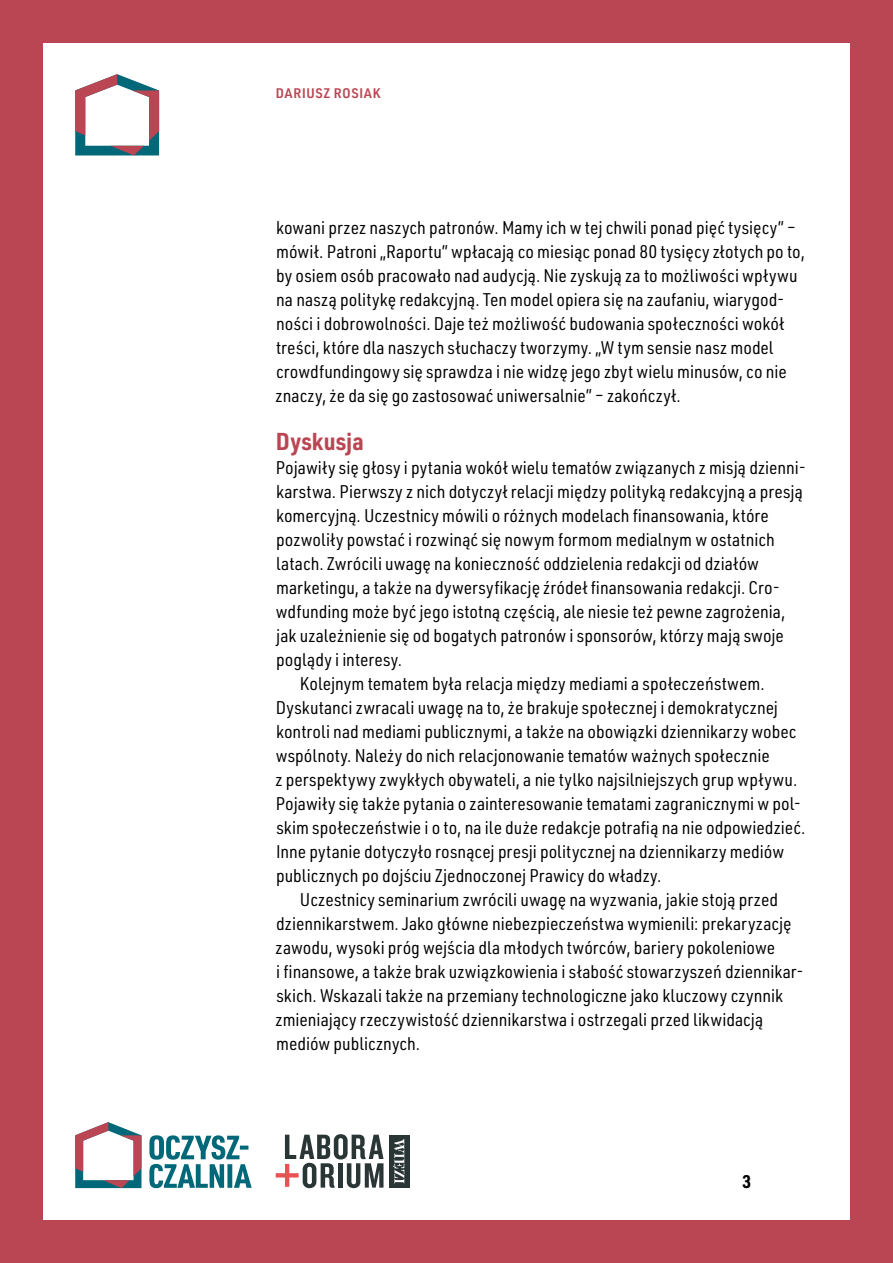
<style>
.page{position:relative;width:893px;height:1263px;background:#fff}
.page>*{position:absolute;margin:0;border:0;box-sizing:border-box;transform-origin:0 0}
.t1{font:700 24px "URWDIN Semi Cond";color:#ba4653}
.t2{font:18px/24px "URWDIN Semi Cond";color:#000}
.t3{font:500 18px "URWDIN Semi Cond";letter-spacing:.025em;color:#ba4653}
.t4{font:700 18px "URWDIN Semi Cond";color:#000}
</style>
<div class="page">
<div style="left:0;top:0;width:43px;height:1263px;background:#ba4653"></div>
<div style="left:850px;top:0;width:43px;height:1263px;background:#ba4653"></div>
<div style="left:0;top:1220px;width:893px;height:43px;background:#ba4653"></div>
<div style="left:0;top:0;width:893px;height:43px;background:#ba4653"></div>
<svg style="left:75px;top:74px;width:84px;height:81px"></svg>
<svg style="left:75px;top:1122px;width:66px;height:66px"></svg>
<svg style="left:149px;top:1135px;width:103px;height:53px"></svg>
<div style="left:389px;top:1135px;width:20px;height:52px;background:#2a3536"></div>
<svg style="left:393px;top:1139px;width:11px;height:44px"></svg>
<svg style="left:276px;top:1134px;width:108px;height:54px"></svg>
<p class="t3" style="left:276px;top:80px;width:106px">Dariusz Rosiak</p>
<p class="t2" style="left:276px;top:215px;width:531px">kowani przez naszych patronów. Mamy ich w tej chwili ponad pięć tysięcy” – mówił. Patroni „Raportu” wpłacają co miesiąc ponad 80 tysięcy złotych po to, by osiem osób pracowało nad audycją. Nie zyskują za to możliwości wpływu na naszą politykę redakcyjną. Ten model opiera się na zaufaniu, wiarygod‑ ności i dobrowolności. Daje też możliwość budowania społeczności wokół treści, które dla naszych słuchaczy tworzymy. „W tym sensie nasz model crowdfundingowy się sprawdza i nie widzę jego zbyt wielu minusów, co nie znaczy, że da się go zastosować uniwersalnie” – zakończył.</p>
<h1 class="t1" style="left:276px;top:425px;width:89px">Dyskusja</h1>
<p class="t2" style="left:276px;top:455px;width:531px">Pojawiły się głosy i pytania wokół wielu tematów związanych z misją dzienni‑</p>
<p class="t2" style="left:276px;top:479px;width:528px">karstwa. Pierwszy z nich dotyczył relacji między polityką redakcyjną a presją</p>
<p class="t2" style="left:276px;top:503px;width:494px">komercyjną. Uczestnicy mówili o różnych modelach finansowania, które</p>
<p class="t2" style="left:276px;top:527px;width:500px">pozwoliły powstać i rozwinąć się nowym formom medialnym w ostatnich</p>
<p class="t2" style="left:276px;top:551px;width:484px">latach. Zwrócili uwagę na konieczność oddzielenia redakcji od działów</p>
<p class="t2" style="left:276px;top:575px;width:505px">marketingu, a także na dywersyfikację źródeł finansowania redakcji. Cro‑</p>
<p class="t2" style="left:276px;top:599px;width:511px">wdfunding może być jego istotną częścią, ale niesie też pewne zagrożenia,</p>
<p class="t2" style="left:276px;top:623px;width:509px">jak uzależnienie się od bogatych patronów i sponsorów, którzy mają swoje</p>
<p class="t2" style="left:276px;top:647px;width:127px">poglądy i interesy.</p>
<p class="t2" style="left:300px;top:671px;width:466px">Kolejnym tematem była relacja między mediami a społeczeństwem.</p>
<p class="t2" style="left:276px;top:695px;width:504px">Dyskutanci zwracali uwagę na to, że brakuje społecznej i demokratycznej</p>
<p class="t2" style="left:276px;top:719px;width:522px">kontroli nad mediami publicznymi, a także na obowiązki dziennikarzy wobec</p>
<p class="t2" style="left:276px;top:743px;width:495px">wspólnoty. Należy do nich relacjonowanie tematów ważnych społecznie</p>
<p class="t2" style="left:276px;top:767px;width:523px">z perspektywy zwykłych obywateli, a nie tylko najsilniejszych grup wpływu.</p>
<p class="t2" style="left:276px;top:791px;width:527px">Pojawiły się także pytania o zainteresowanie tematami zagranicznymi w pol‑</p>
<p class="t2" style="left:276px;top:815px;width:531px">skim społeczeństwie i o to, na ile duże redakcje potrafią na nie odpowiedzieć.</p>
<p class="t2" style="left:276px;top:839px;width:510px">Inne pytanie dotyczyło rosnącej presji politycznej na dziennikarzy mediów</p>
<p class="t2" style="left:276px;top:863px;width:387px">publicznych po dojściu Zjednoczonej Prawicy do władzy.</p>
<p class="t2" style="left:300px;top:887px;width:480px">Uczestnicy seminarium zwrócili uwagę na wyzwania, jakie stoją przed</p>
<p class="t2" style="left:276px;top:911px;width:517px">dziennikarstwem. Jako główne niebezpieczeństwa wymienili: prekaryzację</p>
<p class="t2" style="left:276px;top:935px;width:501px">zawodu, wysoki próg wejścia dla młodych twórców, bariery pokoleniowe</p>
<p class="t2" style="left:276px;top:959px;width:529px">i finansowe, a także brak uzwiązkowienia i słabość stowarzyszeń dziennikar‑</p>
<p class="t2" style="left:276px;top:983px;width:508px">skich. Wskazali także na przemiany technologiczne jako kluczowy czynnik</p>
<p class="t2" style="left:276px;top:1007px;width:489px">zmieniający rzeczywistość dziennikarstwa i ostrzegali przed likwidacją</p>
<p class="t2" style="left:276px;top:1031px;width:146px">mediów publicznych.</p>
<p class="t4" style="left:743px;top:1169px;width:10px">3</p>
</div>
